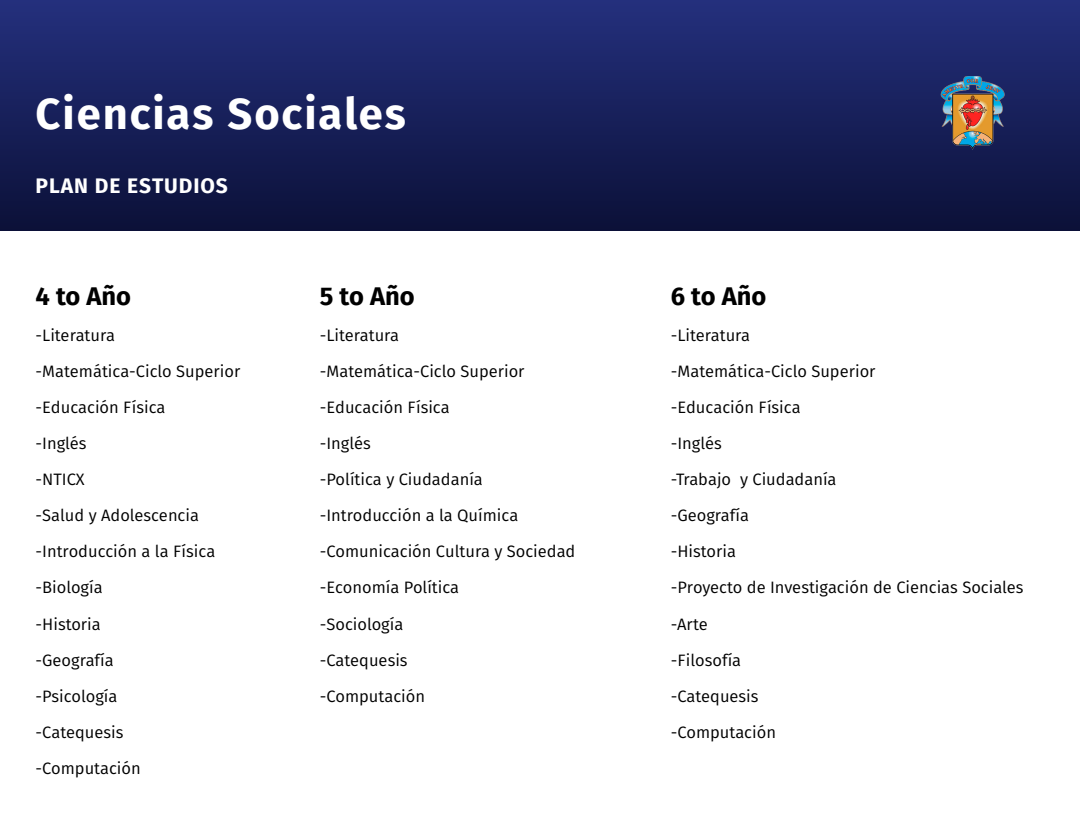
<style>
.page{position:relative;width:1080px;height:830px;background:#fff}
.page>*{position:absolute;margin:0;border:0;box-sizing:border-box;transform-origin:0 0}
.t1{font:700 43.5px "Fira Sans";letter-spacing:.045em;color:#fff}
.t2{font:700 25.5px "Fira Sans";color:#000}
.t3{font:700 21px "Fira Sans";letter-spacing:.045em;color:#fff}
.t4{font:16.5px/36px "Fira Sans";color:#000}
</style>
<div class="page">
<div style="left:0;top:0;width:1080px;height:230px;background:linear-gradient(to bottom,#24307d,#0c1139)"></div>
<img style="left:917px;top:60px;width:111px;height:110px">
<h1 class="t1" style="left:36px;top:77px;width:372px">Ciencias Sociales</h1>
<p class="t3" style="left:36px;top:168px;width:194px">PLAN DE ESTUDIOS</p>
<h2 class="t2" style="left:36px;top:274px;width:97px">4 to Año</h2>
<p class="t4" style="left:36px;top:317px;width:206px">-Literatura -Matemática-Ciclo Superior -Educación Física<br>-Inglés<br>-NTICX<br>-Salud y Adolescencia -Introducción a la Física -Biología<br>-Historia<br>-Geografía<br>-Psicología<br>-Catequesis<br>-Computación</p>
<h2 class="t2" style="left:320px;top:274px;width:96px">5 to Año</h2>
<p class="t4" style="left:320px;top:317px;width:257px">-Literatura<br>-Matemática-Ciclo Superior -Educación Física<br>-Inglés<br>-Política y Ciudadanía -Introducción a la Química -Comunicación Cultura y Sociedad -Economía Política<br>-Sociología<br>-Catequesis<br>-Computación</p>
<h2 class="t2" style="left:671px;top:274px;width:97px">6 to Año</h2>
<p class="t4" style="left:671px;top:317px;width:354px">-Literatura<br>-Matemática-Ciclo Superior<br>-Educación Física<br>-Inglés<br>-Trabajo y Ciudadanía<br>-Geografía<br>-Historia<br>-Proyecto de Investigación de Ciencias Sociales -Arte<br>-Filosofía<br>-Catequesis<br>-Computación</p>
</div>
